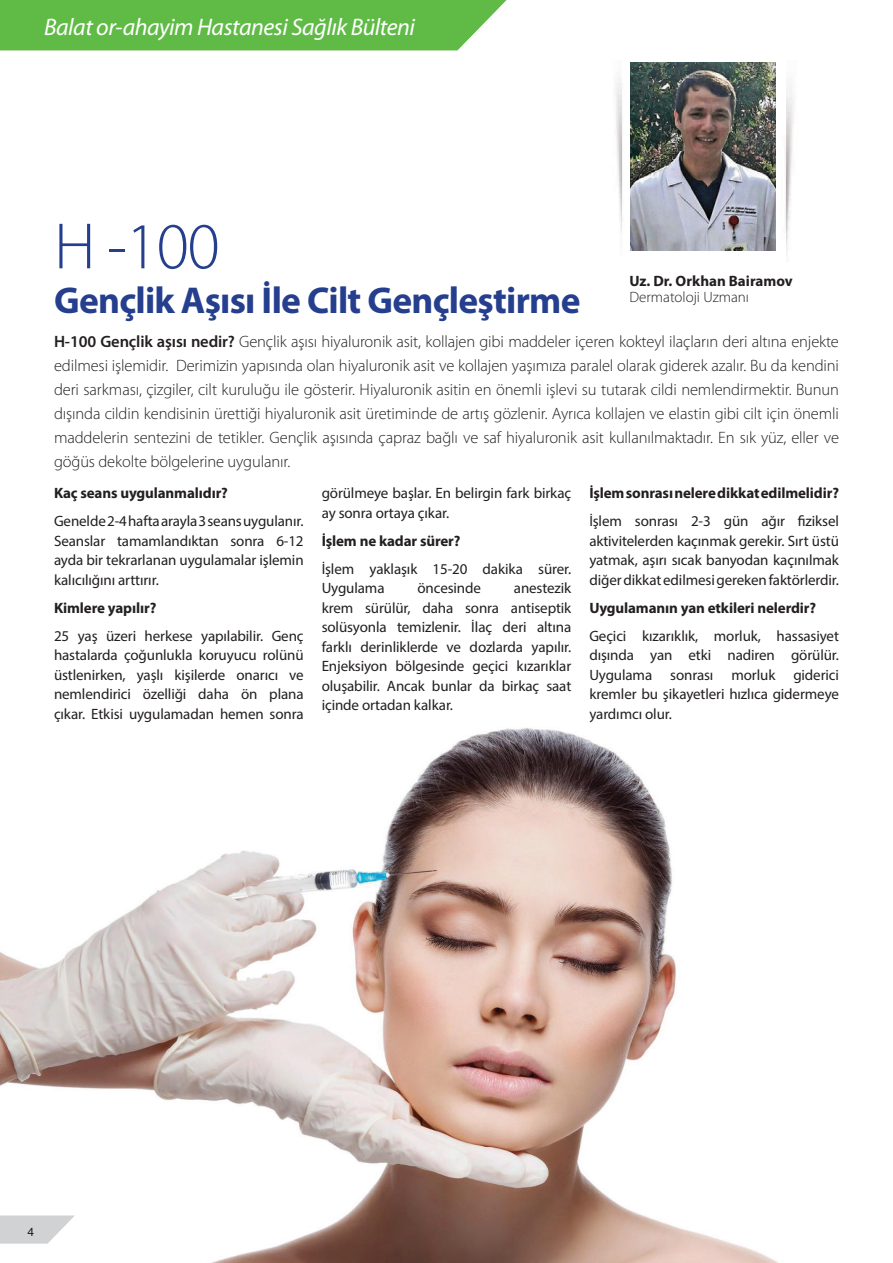
<style>
.page{position:relative;width:893px;height:1263px;background:#fff}
.page>*{position:absolute;margin:0;border:0;box-sizing:border-box;transform-origin:0 0}
.t1{font:300 66px "Myriad Pro";color:#253f8e}
.t2{font:700 37.5px "Myriad Pro";letter-spacing:-.02em;color:#253f8e}
.t3{font:italic 24px "Myriad Pro";letter-spacing:-.02em;color:#fff}
.t4{font:300 16.5px/24px "Myriad Pro";letter-spacing:-.01em;color:#231f20;text-align:justify}
.t5{font:15px/19.5px "Myriad Pro";letter-spacing:-.01em;color:#231f20;text-align:justify}
.t6{font:700 15px "Myriad Pro";letter-spacing:-.01em;color:#231f20}
.t7{font:300 15px "Myriad Pro";color:#231f20}
.t8{font:12px "Helvetica";color:#231f20}
.s1{font-weight:600}
</style>
<div class="page">
<img style="left:0;top:728px;width:779px;height:535px">
<div style="left:0;top:0;width:506px;height:50px;background:#60bb46"></div>
<img style="left:615px;top:62px;width:179px;height:194px">
<img style="left:630px;top:63px;width:146px;height:188px">
<svg style="left:0;top:1215px;width:75px;height:28px"></svg>
<h3 class="t3" style="left:44px;top:12px;width:372px">Balat or-ahayim Hastanesi Sağlık Bülteni</h3>
<h1 class="t1" style="left:54px;top:207px;width:167px">H -100</h1>
<h2 class="t2" style="left:54px;top:276px;width:528px">Gençlik Aşısı İle Cilt Gençleştirme</h2>
<p class="t6" style="left:629px;top:271px;width:165px">Uz. Dr. Orkhan Bairamov</p>
<p class="t7" style="left:629px;top:288px;width:121px">Dermatoloji Uzmanı</p>
<p class="t4" style="left:54px;top:329px;width:787px"><span class="s1">H-100 Gençlik aşısı nedir?</span> Gençlik aşısı hiyaluronik asit, kollajen gibi maddeler içeren kokteyl ilaçların deri altına enjekte edilmesi işlemidir. Derimizin yapısında olan hiyaluronik asit ve kollajen yaşımıza paralel olarak giderek azalır. Bu da kendini deri sarkması, çizgiler, cilt kuruluğu ile gösterir. Hiyaluronik asitin en önemli işlevi su tutarak cildi nemlendirmektir. Bunun dışında cildin kendisinin ürettiği hiyaluronik asit üretiminde de artış gözlenir. Ayrıca kollajen ve elastin gibi cilt için önemli maddelerin sentezini de tetikler. Gençlik aşısında çapraz bağlı ve saf hiyaluronik asit kullanılmaktadır. En sık yüz, eller ve göğüs dekolte bölgelerine uygulanır.</p>
<p class="t6" style="left:54px;top:484px;width:175px">Kaç seans uygulanmalıdır?</p>
<p class="t5" style="left:54px;top:511px;width:251px">Genelde 2-4 hafta arayla 3 seans uygulanır.<br>Seanslar tamamlandıktan sonra 6-12 ayda bir tekrarlanan uygulamalar işlemin kalıcılığını arttırır.</p>
<p class="t6" style="left:54px;top:598px;width:104px">Kimlere yapılır?</p>
<p class="t5" style="left:54px;top:626px;width:251px">25 yaş üzeri herkese yapılabilir. Genç hastalarda çoğunlukla koruyucu rolünü üstlenirken, yaşlı kişilerde onarıcı ve nemlendirici özelliği daha ön plana çıkar. Etkisi uygulamadan hemen sonra</p>
<p class="t5" style="left:322px;top:483px;width:251px">görülmeye başlar. En belirgin fark birkaç ay sonra ortaya çıkar.</p>
<p class="t6" style="left:322px;top:531px;width:140px">İşlem ne kadar sürer?</p>
<p class="t5" style="left:322px;top:559px;width:251px">İşlem yaklaşık 15-20 dakika sürer.<br>Uygulama</p>
<p class="t5" style="left:322px;top:578px;width:251px;text-indent:192px">anestezik krem sürülür, daha sonra antiseptik solüsyonla temizlenir. İlaç deri altına farklı derinliklerde ve dozlarda yapılır.<br>Enjeksiyon bölgesinde geçici kızarıklar oluşabilir. Ancak bunlar da birkaç saat içinde ortadan kalkar.</p>
<p class="t5" style="left:417px;top:578px;width:65px">öncesinde</p>
<p class="t6" style="left:589px;top:484px;width:251px">İşlem sonrası nelere dikkat edilmelidir?</p>
<p class="t5" style="left:589px;top:511px;width:197px">İşlem sonrası 2-3 gün ağır</p>
<p class="t5" style="left:589px;top:511px;width:251px;text-indent:216px">ziksel aktivitelerden kaçınmak gerekir. Sırt üstü yatmak, aşırı sıcak banyodan kaçınılmak diğer dikkat edilmesi gereken faktörlerdir.</p>
<p class="t6" style="left:589px;top:598px;width:228px">Uygulamanın yan etkileri nelerdir?</p>
<p class="t5" style="left:589px;top:626px;width:251px">Geçici kızarıklık, morluk, hassasiyet dışında yan etki nadiren görülür.<br>Uygulama sonrası morluk giderici kremler bu şikayetleri hızlıca gidermeye yardımcı olur.</p>
<p class="t8" style="left:27px;top:1223px;width:8px">4</p>
</div>
